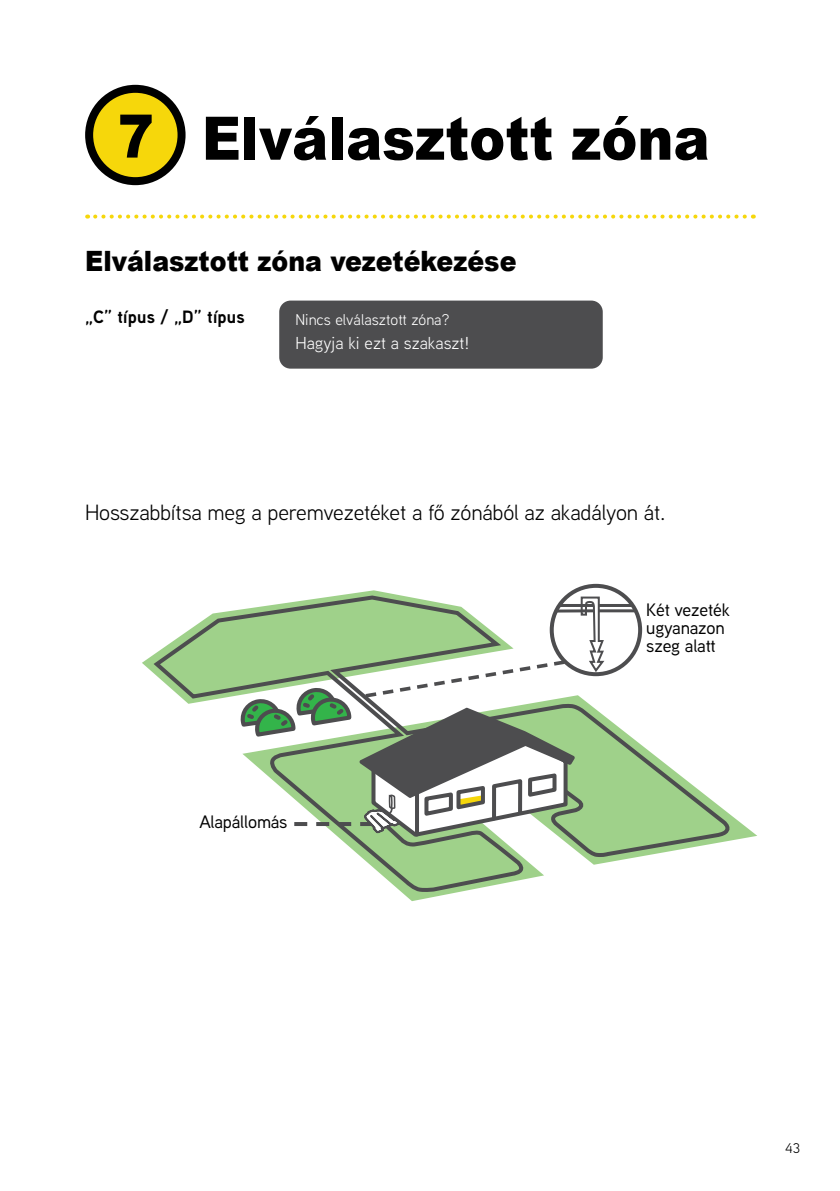
<style>
.page{position:relative;width:840px;height:1191px;background:#fff}
.page>*{position:absolute;margin:0;border:0;box-sizing:border-box;transform-origin:0 0}
.t1{font:900 60px "Arial";color:#000;scale:.9 1}
.t2{font:900 28px "Arial";color:#000;scale:.9 1}
.t3{font:22px "Aaux Next";letter-spacing:-.01em;color:#000}
.t4{font:500 18px/18px "Aaux Next";letter-spacing:-.01em;color:#000}
.t5{font:700 17.8px "Aaux Next";letter-spacing:.01em;color:#000}
.t6{font:17.2px "Aaux Next";color:#fff}
.t7{font:15.6px "Aaux Next";color:#fff}
.t8{font:14px "Aaux Next";color:#000}
</style>
<div class="page">
<svg style="left:737px;top:820px;width:19px;height:20px"></svg>
<svg style="left:150px;top:593px;width:587px;height:302px"></svg>
<div style="left:551px;top:586px;width:88px;height:88px;background:#fff;border-radius:50%"></div>
<div style="left:549px;top:584px;width:92px;height:92px;border:4px solid #4d4d4f;border-radius:50%"></div>
<hr style="left:598px;top:604px;width:33px;height:3px;background:#4d4d4f">
<hr style="left:597px;top:609px;width:38px;height:3px;background:#4d4d4f">
<svg style="left:237px;top:595px;width:369px;height:244px"></svg>
<div style="left:279px;top:300px;width:323px;height:69px;background:#4d4d4f;border-radius:11px"></div>
<div style="left:89px;top:89px;width:92px;height:92px;background:#f6d70b;border-radius:50%"></div>
<div style="left:85px;top:85px;width:100px;height:100px;border:8px solid #000;border-radius:50%"></div>
<svg style="left:87px;top:214px;width:657px;height:4px"></svg>
<h1 class="t1" style="left:118px;top:95px;width:658px">7 Elválasztott zóna</h1>
<p class="t2" style="left:85px;top:241px;width:480px">Elválasztott zóna vezetékezése</p>
<p class="t5" style="left:85px;top:304px;width:161px">„C” típus / „D” típus</p>
<p class="t7" style="left:295px;top:309px;width:155px">Nincs elválasztott zóna?</p>
<p class="t6" style="left:295px;top:331px;width:176px">Hagyja ki ezt a szakaszt!</p>
<p class="t3" style="left:85px;top:498px;width:581px">Hosszabbítsa meg a peremvezetéket a fő zónából az akadályon át.</p>
<p class="t4" style="left:199px;top:812px;width:89px">Alapállomás</p>
<p class="t4" style="left:646px;top:600px;width:85px">Két vezeték ugyanazon szeg alatt</p>
<p class="t8" style="left:784px;top:1139px;width:16px">43</p>
</div>
